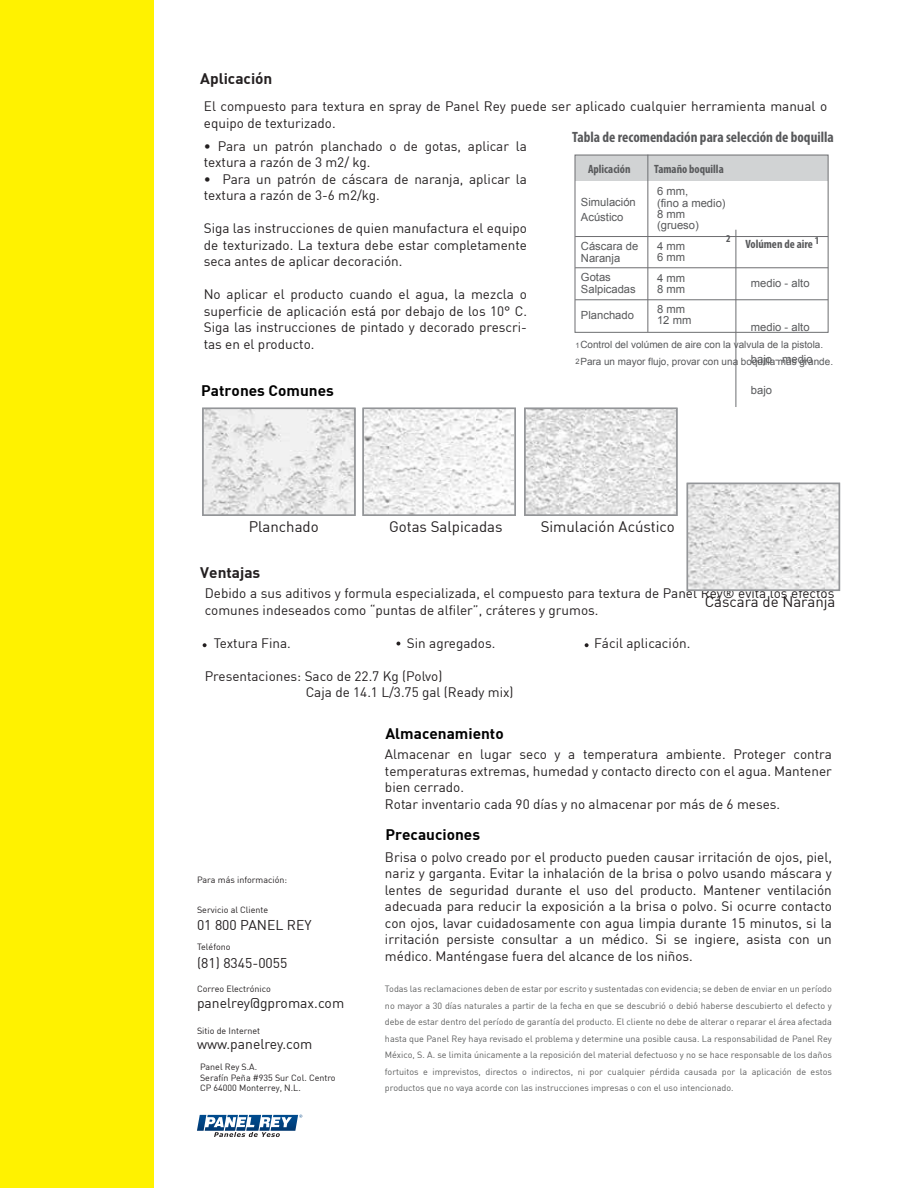
<style>
.page{position:relative;width:917px;height:1188px;background:#fff}
.page>*{position:absolute;margin:0;border:0;box-sizing:border-box;transform-origin:0 0}
.t1{font:15px "DIN";color:#231f20}
.t2{font:700 condensed 15px "Myriad Pro";color:#58595b}
.t3{font:15px "DIN Bold";color:#000}
.t4{font:15px "DIN Bold";color:#231f20}
.t5{font:13.95px "DIN";color:#231f20}
.t6{font:13.5px/16.5px "DIN";color:#231f20}
.t7{font:700 condensed 12px "Myriad Pro";color:#58595b}
.t8{font:11.25px/11.2px "Arial";color:#58595b}
.t9{font:700 condensed 10.5px "Myriad Pro";color:#58595b}
.t10{font:9.9px/16.2px "Arial";color:#58595b;text-align:center}
.t11{font:9px/16.5px "DIN";color:#5d5e5e;text-align:justify}
.t12{font:9px/10.6px "DIN";color:#231f20}
.t13{font:7.5px "Arial";color:#58595b}
.s1{font-size:7.5px}
</style>
<div class="page">
<div style="left:0;top:0;width:154px;height:1187px;background:#fff200"></div>
<div style="left:574px;top:155px;width:253px;height:25px;background:#d1d3d4"></div>
<div style="left:574px;top:155px;width:254px;height:177px;border:1px solid #6d6e71"></div>
<hr style="left:647px;top:155px;width:1px;height:177px;background:#6d6e71">
<hr style="left:735px;top:230px;width:1px;height:177px;background:#6d6e71">
<hr style="left:575px;top:236px;width:252px;height:1px;background:#6d6e71">
<hr style="left:575px;top:267px;width:252px;height:1px;background:#6d6e71">
<hr style="left:575px;top:299px;width:252px;height:1px;background:#6d6e71">
<svg style="left:202px;top:643px;width:4px;height:4px"></svg>
<svg style="left:584px;top:643px;width:4px;height:4px"></svg>
<svg style="left:396px;top:641px;width:4px;height:4px"></svg>
<svg style="left:197px;top:1114px;width:105px;height:22px"></svg>
<img style="left:205px;top:410px;width:147px;height:103px">
<div style="left:202px;top:407px;width:153px;height:109px;border:2px solid #939598"></div>
<div style="left:202px;top:407px;width:153px;height:108px;border:1px solid #939598"></div>
<img style="left:365px;top:410px;width:147px;height:103px">
<div style="left:362px;top:407px;width:153px;height:109px;border:2px solid #939598"></div>
<div style="left:362px;top:407px;width:153px;height:108px;border:1px solid #939598"></div>
<img style="left:526px;top:410px;width:148px;height:103px">
<div style="left:523px;top:407px;width:154px;height:109px;border:2px solid #939598"></div>
<div style="left:524px;top:407px;width:153px;height:108px;border:1px solid #939598"></div>
<img style="left:689px;top:485px;width:147px;height:103px">
<div style="left:686px;top:482px;width:153px;height:109px;border:2px solid #939598"></div>
<div style="left:686px;top:482px;width:153px;height:108px;border:1px solid #939598"></div>
<p class="t4" style="left:200px;top:69px;width:74px">Aplicación</p>
<p class="t6" style="left:204px;top:98px;width:624px">El compuesto para textura en spray de Panel Rey puede ser aplicado cualquier herramienta manual o equipo de texturizado.</p>
<p class="t6" style="left:204px;top:137px;width:324px">• Para un patrón planchado o de gotas, aplicar la textura a razón de 3 m2/ kg.</p>
<p class="t6" style="left:204px;top:170px;width:324px">• Para un patrón de cáscara de naranja, aplicar la textura a razón de 3-6 m2/kg.</p>
<p class="t6" style="left:204px;top:220px;width:324px;text-align:justify">Siga las instrucciones de quien manufactura el equipo de texturizado. La textura debe estar completamente seca antes de aplicar decoración.</p>
<p class="t6" style="left:204px;top:286px;width:325px;text-align:justify">No aplicar el producto cuando el agua, la mezcla o superficie de aplicación está por debajo de los 10° C.<br>Siga las instrucciones de pintado y decorado prescri&shy;tas en el producto.</p>
<p class="t2" style="left:572px;top:128px;width:263px">Tabla de recomendación para selección de boquilla</p>
<p class="t7" style="left:587px;top:161px;width:44px">Aplicación</p>
<p class="t8" style="left:580px;top:194px;width:56px;line-height:15px">Simulación<br>Acústico</p>
<p class="t8" style="left:580px;top:240px;width:59px;line-height:12px">Cáscara de<br>Naranja</p>
<p class="t8" style="left:580px;top:271px;width:56px;line-height:12px">Gotas<br>Salpicadas</p>
<p class="t8" style="left:580px;top:309px;width:54px">Planchado</p>
<p class="t7" style="left:653px;top:161px;width:71px">Tamaño boquilla</p>
<p class="t8" style="left:656px;top:186px;width:70px">6 mm,<br>(fino a medio)<br>8 mm (grueso)</p>
<p class="t8" style="left:656px;top:240px;width:30px">4 mm<br>6 mm</p>
<p class="t8" style="left:656px;top:272px;width:30px">4 mm<br>8 mm</p>
<p class="t8" style="left:656px;top:303px;width:36px">8 mm<br>12 mm</p>
<p class="t9" style="left:725px;top:231px;width:6px">2</p>
<p class="t7" style="left:745px;top:236px;width:75px">Volúmen de aire <sup>1</sup></p>
<p class="t8" style="left:750px;top:277px;width:60px">medio - alto</p>
<p class="t8" style="left:750px;top:321px;width:60px">medio - alto</p>
<p class="t8" style="left:750px;top:353px;width:63px">bajo - medio</p>
<p class="t8" style="left:750px;top:384px;width:23px">bajo</p>
<p class="t10" style="left:575px;top:337px;width:259px">Control del volúmen de aire con la valvula de la pistola.<br><span class="s1">2</span>Para un mayor flujo, provar con una boquilla más grande.</p>
<p class="t13" style="left:575px;top:340px;width:6px">1</p>
<p class="t3" style="left:201px;top:381px;width:134px">Patrones Comunes</p>
<p class="t1" style="left:248px;top:517px;width:72px">Planchado</p>
<p class="t1" style="left:389px;top:517px;width:115px">Gotas Salpicadas</p>
<p class="t1" style="left:540px;top:517px;width:135px">Simulación Acústico</p>
<p class="t4" style="left:200px;top:562px;width:62px">Ventajas</p>
<p class="t6" style="left:205px;top:584px;width:630px">Debido a sus aditivos y formula especializada, el compuesto para textura de Panel Rey® evita los efectos comunes indeseados como “puntas de alfiler”, cráteres y grumos.</p>
<p class="t1" style="left:704px;top:592px;width:132px">Cáscara de Naranja</p>
<p class="t6" style="left:213px;top:634px;width:79px">Textura Fina.</p>
<p class="t6" style="left:406px;top:634px;width:90px">Sin agregados.</p>
<p class="t6" style="left:593px;top:634px;width:98px">Fácil aplicación.</p>
<p class="t6" style="left:305px;top:667px;width:209px;text-indent:-101px">Presentaciones: Saco de 22.7 Kg (Polvo)<br>Caja de 14.1 L/3.75 gal (Ready mix)</p>
<p class="t3" style="left:385px;top:723px;width:120px">Almacenamiento</p>
<p class="t6" style="left:385px;top:745px;width:448px">Almacenar en lugar seco y a temperatura ambiente. Proteger contra temperaturas extremas, humedad y contacto directo con el agua. Mantener bien cerrado.<br>Rotar inventario cada 90 días y no almacenar por más de 6 meses.</p>
<p class="t3" style="left:385px;top:824px;width:96px">Precauciones</p>
<p class="t6" style="left:385px;top:848px;width:448px;text-align:justify">Brisa o polvo creado por el producto pueden causar irritación de ojos, piel, nariz y garganta. Evitar la inhalación de la brisa o polvo usando máscara y lentes de seguridad durante el uso del producto. Mantener ventilación adecuada para reducir la exposición a la brisa o polvo. Si ocurre contacto con ojos, lavar cuidadosamente con agua limpia durante 15 minutos, si la irritación persiste consultar a un médico. Si se ingiere, asista con un médico. Manténgase fuera del alcance de los niños.</p>
<p class="t11" style="left:385px;top:980px;width:448px">Todas las reclamaciones deben de estar por escrito y sustentadas con evidencia; se deben de enviar en un período no mayor a 30 días naturales a partir de la fecha en que se descubrió o debió haberse descubierto el defecto y debe de estar dentro del período de garantía del producto. El cliente no debe de alterar o reparar el área afectada hasta que Panel Rey haya revisado el problema y determine una posible causa. La responsabilidad de Panel Rey México, S. A. se limita únicamente a la reposición del material defectuoso y no se hace responsable de los daños fortuitos e imprevistos, directos o indirectos, ni por cualquier pérdida causada por la aplicación de estos productos que no vaya acorde con las instrucciones impresas o con el uso intencionado.</p>
<p class="t12" style="left:197px;top:874px;width:92px">Para más información:</p>
<p class="t12" style="left:197px;top:904px;width:73px">Servicio al Cliente</p>
<p class="t12" style="left:197px;top:941px;width:35px">Teléfono</p>
<p class="t5" style="left:197px;top:915px;width:116px">01 800 PANEL REY</p>
<p class="t5" style="left:197px;top:953px;width:92px">(81) 8345-0055</p>
<p class="t12" style="left:197px;top:983px;width:75px">Correo Electrónico</p>
<p class="t5" style="left:197px;top:993px;width:149px">panelrey@gpromax.com</p>
<p class="t12" style="left:197px;top:1024px;width:65px">Sitio de Internet</p>
<p class="t5" style="left:197px;top:1034px;width:117px">www.panelrey.com</p>
<p class="t12" style="left:200px;top:1060px;width:137px">Panel Rey S.A.<br>Serafín Peña #935 Sur Col. Centro<br>CP 64000 Monterrey, N.L.</p>
</div>
